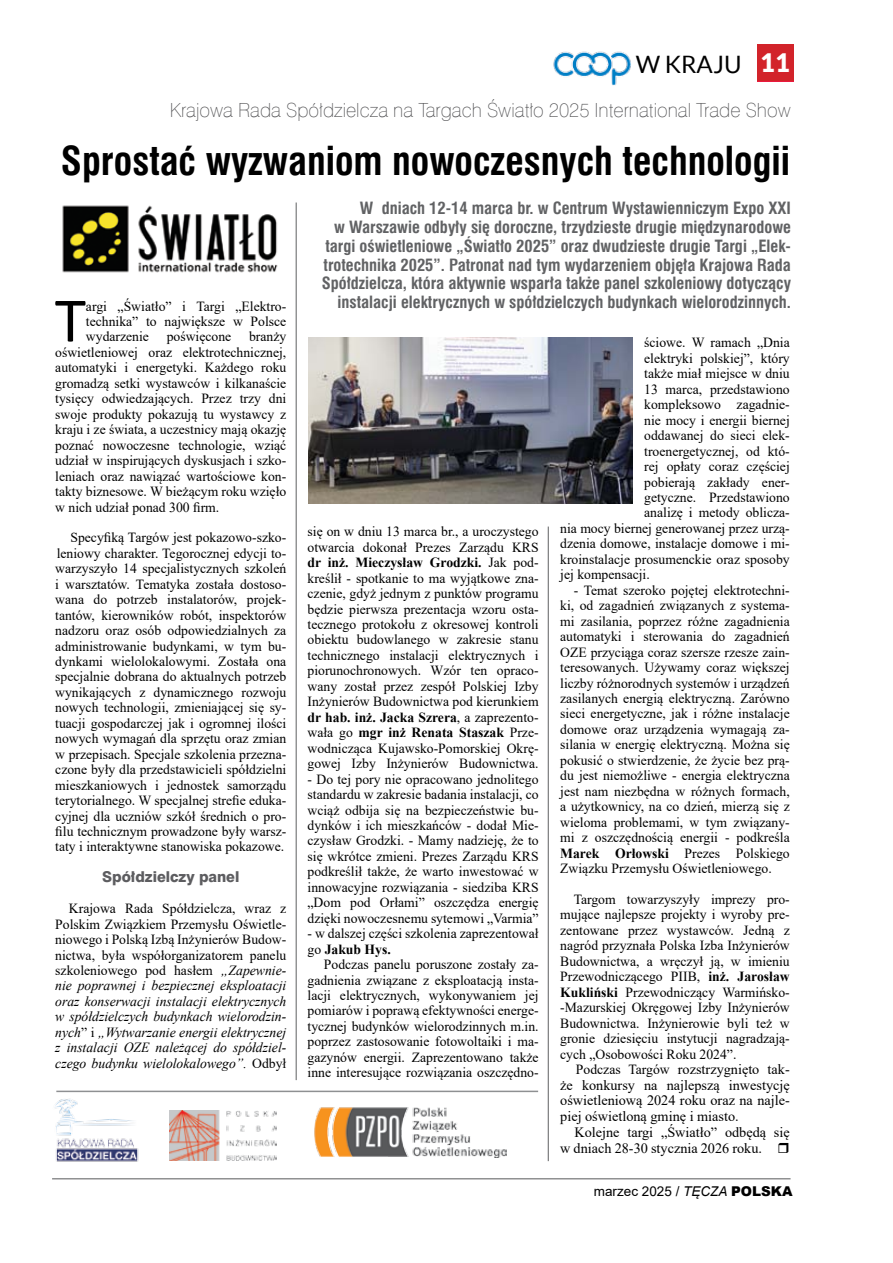
<style>
.page{position:relative;width:893px;height:1263px;background:#fff}
.page>*{position:absolute;margin:0;border:0;box-sizing:border-box;transform-origin:0 0}
.t1{font:64.05px "Calibri";color:#000}
.t2{font:39px "Swis 721 Cn EU Bold";color:#000}
.t3{font:900 25.5px "Lato";color:#fff}
.t4{font:24px "Lato";color:#000}
.t5{font:19.5px "Swis 721 Th EU Normal";color:#4f4f51}
.t6{font:16.5px/18.8px "Swis 721 Cn EU Bold";color:#616264;text-align:right}
.t7{font:15px "Swis 721 Hv EU Normal";color:#5d5d60}
.t8{font:14.25px/15.8px "Times New Roman";color:#000;text-align:justify}
.t9{font:13.95px/15.5px "Times New Roman";color:#000;text-align:justify}
.t10{font:italic 13.95px/15.5px "Times New Roman";color:#000;text-align:justify}
.t11{font:13.5px "Arial";color:#000}
.s1{font-size:30px}
.s2{font-style:normal}
.s3{font-weight:700}
.s4{font-size:13.95px}
.s5{font-style:italic}
.s6{font-weight:900}
</style>
<div class="page">
<hr style="left:52px;top:1178px;width:739px;height:1px;background:#58595b">
<div style="left:757px;top:45px;width:36px;height:36px;background:#d2232a"></div>
<hr style="left:56px;top:1091px;width:482px;height:1px;background:#8e9092">
<img style="left:553px;top:51px;width:78px;height:35px">
<hr style="left:296px;top:203px;width:1px;height:877px;background:#5f6062">
<hr style="left:548px;top:527px;width:1px;height:634px;background:#5f6062">
<img style="left:62px;top:205px;width:216px;height:68px">
<img style="left:309px;top:338px;width:324px;height:166px">
<img style="left:54px;top:1098px;width:85px;height:64px">
<img style="left:170px;top:1110px;width:107px;height:50px">
<img style="left:314px;top:1107px;width:192px;height:50px">
<h3 class="t3" style="left:760px;top:47px;width:31px">1 1<span class="s1">9</span></h3>
<h3 class="t5" style="left:170px;top:98px;width:622px">Krajowa Rada Spółdzielcza na Targach Światło 2025 International Trade Show</h3>
<h2 class="t2" style="left:61px;top:138px;width:731px">Sprostać wyzwaniom nowoczesnych technologii</h2>
<p class="t6" style="left:322px;top:200px;width:471px">W dniach 12-14 marca br. w Centrum Wystawienniczym Expo XXI<br>w Warszawie odbyły się doroczne, trzydzieste drugie międzynarodowe targi oświetleniowe „Światło 2025” oraz dwudzieste drugie Targi „Elek&shy;trotechnika 2025”. Patronat nad tym wydarzeniem objęła Krajowa Rada Spółdzielcza, która aktywnie wsparła także panel szkoleniowy dotyczący instalacji elektrycznych w spółdzielczych budynkach wielorodzinnych.</p>
<h3 class="t4" style="left:636px;top:51px;width:107px">W KRAJU</h3>
<h1 class="t1" style="left:55px;top:276px;width:33px">T</h1>
<p class="t9" style="left:86px;top:298px;width:202px">argi „Światło” i Targi „Elektro&shy;technika” to największe w Polsce wydarzenie</p>
<p class="t9" style="left:55px;top:329px;width:233px;text-indent:194px">branży oświetleniowej oraz elektrotechnicznej, automatyki i energetyki. Każdego roku gromadzą setki wystawców i kilkanaście tysięcy odwiedzających. Przez trzy dni swoje produkty pokazują tu wystawcy z kraju i ze świata, a uczestnicy mają okazję poznać nowoczesne technologie, wziąć udział w inspirujących dyskusjach i szko&shy;leniach oraz nawiązać wartościowe kon&shy;takty biznesowe. W bieżącym roku wzięło w nich udział ponad 300 firm.</p>
<p class="t9" style="left:55px;top:529px;width:233px;text-indent:15px">Specyfiką Targów jest pokazowo-szko&shy;leniowy charakter. Tegorocznej edycji to&shy;warzyszyło 14 specjalistycznych szkoleń i warsztatów. Tematyka została dostoso&shy;wana do potrzeb instalatorów, projek&shy;tantów, kierowników robót, inspektorów nadzoru oraz osób odpowiedzialnych za administrowanie budynkami, w tym bu&shy;dynkami wielolokalowymi. Została ona specjalnie dobrana do aktualnych potrzeb wynikających z dynamicznego rozwoju nowych technologii, zmieniającej się sy&shy;tuacji gospodarczej jak i ogromnej ilości nowych wymagań dla sprzętu oraz zmian w przepisach. Specjale szkolenia przezna&shy;czone były dla przedstawicieli spółdzielni mieszkaniowych i jednostek samorządu terytorialnego. W specjalnej strefie eduka&shy;cyjnej dla uczniów szkół średnich o pro&shy;filu technicznym prowadzone były warsz&shy;taty i interaktywne stanowiska pokazowe.</p>
<p class="t7" style="left:102px;top:868px;width:139px">Spółdzielczy panel</p>
<p class="t10" style="left:55px;top:900px;width:233px;text-indent:14px"><span class="s2">Krajowa Rada Spółdzielcza, wraz z Polskim Związkiem Przemysłu Oświetle&shy;niowego i Polską Izbą Inżynierów Budow&shy;nictwa, była współorganizatorem panelu szkoleniowego pod hasłem</span> „Zapewnie&shy;nie poprawnej i bezpiecznej eksploatacji oraz konserwacji instalacji elektrycznych w spółdzielczych budynkach wielorodzin&shy;nych<span class="s2">” i</span> „Wytwarzanie energii elektrycznej z instalacji OZE należącej do spółdziel&shy;czego budynku wielolokalowego”. <span class="s2">Odbył</span></p>
<p class="t9" style="left:167px;top:329px;width:66px">poświęcone</p>
<p class="t9" style="left:644px;top:335px;width:147px">ściowe. W ramach „Dnia</p>
<p class="t9" style="left:644px;top:350px;width:147px">elektryki polskiej”, który</p>
<p class="t9" style="left:644px;top:365px;width:147px">także miał miejsce w dniu</p>
<p class="t9" style="left:644px;top:381px;width:147px">13 marca, przedstawiono</p>
<p class="t9" style="left:644px;top:396px;width:147px">kompleksowo zagadnie-</p>
<p class="t9" style="left:644px;top:412px;width:147px">nie mocy i energii biernej</p>
<p class="t9" style="left:644px;top:427px;width:147px">oddawanej do sieci elek-</p>
<p class="t9" style="left:644px;top:443px;width:147px">troenergetycznej, od któ-</p>
<p class="t9" style="left:644px;top:458px;width:147px">rej opłaty coraz częściej</p>
<p class="t9" style="left:644px;top:474px;width:147px">pobierają zakłady ener-</p>
<p class="t9" style="left:644px;top:489px;width:147px">getyczne. Przedstawiono</p>
<p class="t9" style="left:644px;top:505px;width:147px">analizę i metody oblicza-</p>
<p class="t9" style="left:560px;top:520px;width:231px">nia mocy biernej generowanej przez urzą-</p>
<p class="t9" style="left:560px;top:535px;width:231px">dzenia domowe, instalacje domowe i mi-</p>
<p class="t9" style="left:560px;top:551px;width:231px">kroinstalacje prosumenckie oraz sposoby</p>
<p class="t9" style="left:560px;top:566px;width:91px">jej kompensacji.</p>
<p class="t9" style="left:560px;top:582px;width:231px;text-indent:14px">- Temat szeroko pojętej elektrotechni&shy;ki, od zagadnień związanych z systema&shy;mi zasilania, poprzez różne zagadnienia automatyki i sterowania do zagadnień OZE przyciąga coraz szersze rzesze zain&shy;teresowanych. Używamy coraz większej liczby różnorodnych systemów i urządzeń zasilanych energią elektryczną. Zarówno sieci energetyczne, jak i różne instalacje domowe oraz urządzenia wymagają za&shy;silania w energię elektryczną. Można się pokusić o stwierdzenie, że życie bez prą&shy;du jest niemożliwe - energia elektryczna jest nam niezbędna w różnych formach, a użytkownicy, na co dzień, mierzą się z wieloma problemami, w tym związany&shy;mi z oszczędnością energii - podkreśla <span class="s3">Marek Orłowski</span> Prezes Polskiego Związku Przemysłu Oświetleniowego.</p>
<p class="t9" style="left:560px;top:891px;width:231px;text-indent:13px">Targom towarzyszyły imprezy pro&shy;mujące najlepsze projekty i wyroby pre&shy;zentowane przez wystawców. Jedną z nagród przyznała Polska Izba Inżynierów Budownictwa, a wręczył ją, w imieniu Przewodniczącego PIIB, <span class="s3">inż. Jarosław Kukliński</span> Przewodniczący Warmińsko--Mazurskiej Okręgowej Izby Inżynierów Budownictwa. Inżynierowie byli też w gronie dziesięciu instytucji nagradzają&shy;cych „Osobowości Roku 2024”.</p>
<p class="t8" style="left:560px;top:1061px;width:231px;text-indent:16px"><span class="s4">Podczas Targów</span> rozstrzygnięto tak&shy;że konkursy na najlepszą inwestycję oświetleniową 2024 roku oraz na najle&shy;piej oświetloną gminę i miasto.</p>
<p class="t8" style="left:560px;top:1124px;width:231px;text-indent:14px">Kolejne targi „Światło” odbędą się w dniach 28-30 stycznia 2026 roku.</p>
<p class="t9" style="left:308px;top:523px;width:233px">się on w dniu 13 marca br., a uroczystego otwarcia dokonał Prezes Zarządu KRS <span class="s3">dr inż. Mieczysław Grodzki.</span> Jak pod&shy;kreślił - spotkanie to ma wyjątkowe zna&shy;czenie, gdyż jednym z punktów programu będzie pierwsza prezentacja wzoru osta&shy;tecznego protokołu z okresowej kontroli obiektu budowlanego w zakresie stanu technicznego instalacji elektrycznych i piorunochronowych. Wzór ten opraco&shy;wany został przez zespół Polskiej Izby Inżynierów Budownictwa pod kierunkiem <span class="s3">dr hab. inż. Jacka Szrera</span>, a zaprezento&shy;wała go <span class="s3">mgr inż Renata Staszak</span> Prze&shy;wodnicząca Kujawsko-Pomorskiej Okrę&shy;gowej Izby Inżynierów Budownictwa.</p>
<p class="t9" style="left:308px;top:771px;width:233px">- Do tej pory nie opracowano jednolitego standardu w zakresie badania instalacji, co wciąż odbija się na bezpieczeństwie bu&shy;dynków i ich mieszkańców - dodał Mie&shy;czysław Grodzki. - Mamy nadzieję, że to się wkrótce zmieni. Prezes Zarządu KRS podkreślił także, że warto inwestować w innowacyjne rozwiązania - siedziba KRS „Dom pod Orłami” oszczędza energię dzięki nowoczesnemu sytemowi „Varmia”</p>
<p class="t9" style="left:308px;top:925px;width:233px">- w dalszej części szkolenia zaprezentował go <span class="s3">Jakub Hys.</span></p>
<p class="t9" style="left:308px;top:956px;width:233px;text-indent:16px">Podczas panelu poruszone zostały za&shy;gadnienia związane z eksploatacją insta&shy;lacji elektrycznych, wykonywaniem jej pomiarów i poprawą efektywności energe&shy;tycznej budynków wielorodzinnych m.in. poprzez zastosowanie fotowoltaiki i ma&shy;gazynów energii. Zaprezentowano także inne interesujące rozwiązania oszczędno-</p>
<p class="t11" style="left:594px;top:1182px;width:200px">marzec 2025 / <span class="s5">TĘCZA</span> <span class="s6">POLSKA</span></p>
</div>
